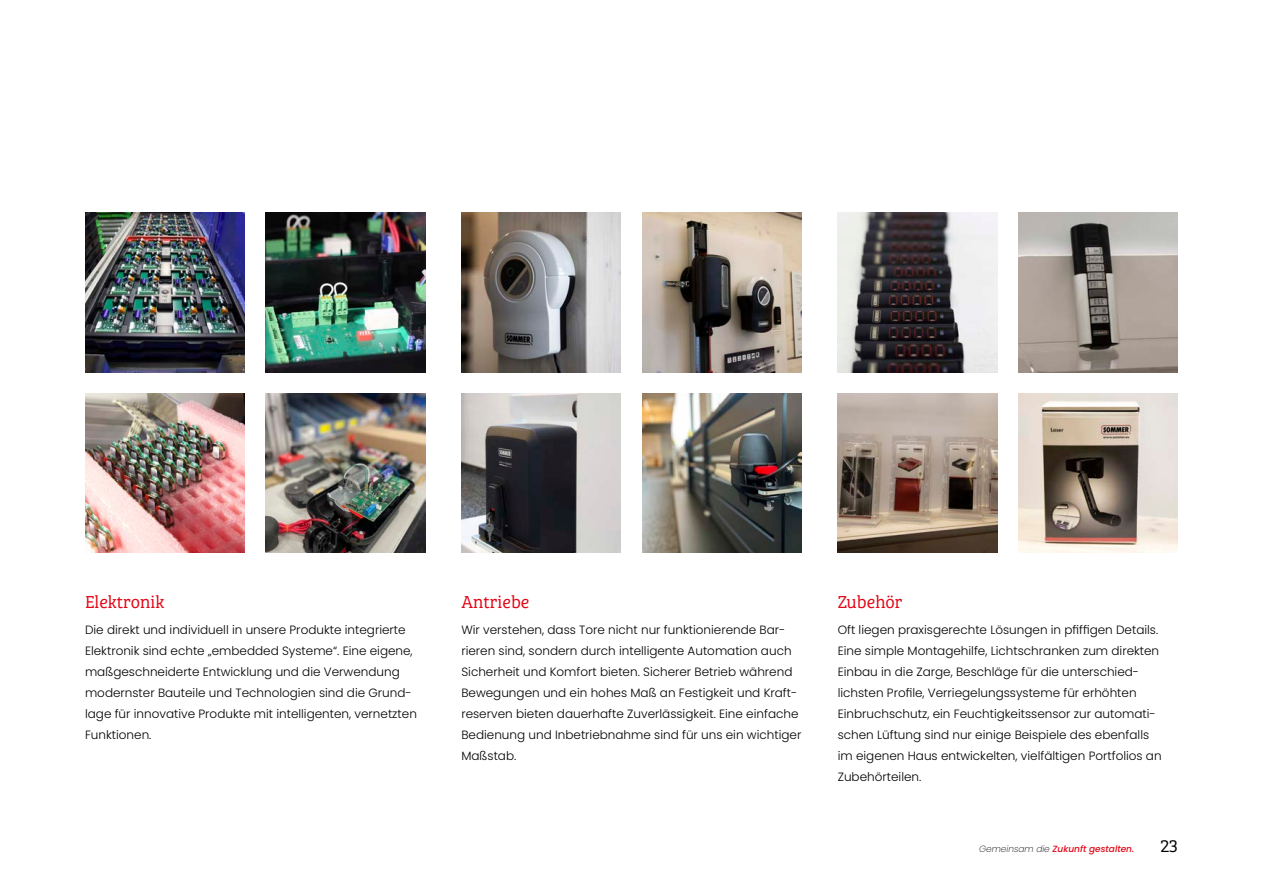
<style>
.page{position:relative;width:1263px;height:893px;background:#fff}
.page>*{position:absolute;margin:0;border:0;box-sizing:border-box;transform-origin:0 0}
.t1{font:18px "Bree Serif Lt";color:#e30616}
.t2{font:18px "Bree Serif Lt";color:#000}
.t3{font:300 12px/21px "Poppins";color:#000}
.t4{font:italic 500 9px "Poppins";color:#e30616}
.s1{font-weight:200;color:#000}
</style>
<div class="page">
<img style="left:85px;top:213px;width:159px;height:159px">
<img style="left:85px;top:393px;width:159px;height:160px">
<img style="left:461px;top:213px;width:160px;height:159px">
<img style="left:461px;top:393px;width:160px;height:160px">
<img style="left:838px;top:213px;width:159px;height:159px">
<img style="left:838px;top:393px;width:159px;height:160px">
<img style="left:266px;top:213px;width:159px;height:159px">
<img style="left:266px;top:393px;width:159px;height:160px">
<img style="left:642px;top:213px;width:159px;height:159px">
<img style="left:642px;top:393px;width:159px;height:160px">
<img style="left:1018px;top:213px;width:160px;height:159px">
<img style="left:1018px;top:393px;width:160px;height:160px">
<h1 class="t1" style="left:85px;top:589px;width:81px">Elektronik</h1>
<p class="t3" style="left:85px;top:619px;width:333px">Die direkt und individuell in unsere Produkte integrierte Elektronik sind echte „embedded Systeme“. Eine eigene, maßgeschneiderte Entwicklung und die Verwendung modernster Bauteile und Technologien sind die Grund&shy;lage für innovative Produkte mit intelligenten, vernetzten Funktionen.</p>
<h1 class="t1" style="left:461px;top:589px;width:70px">Antriebe</h1>
<p class="t3" style="left:461px;top:619px;width:341px">Wir verstehen, dass Tore nicht nur funktionierende Bar&shy;rieren sind, sondern durch intelligente Automation auch Sicherheit und Komfort bieten. Sicherer Betrieb während Bewegungen und ein hohes Maß an Festigkeit und Kraft&shy;reserven bieten dauerhafte Zuverlässigkeit. Eine einfache Bedienung und Inbetriebnahme sind für uns ein wichtiger Maßstab.</p>
<h1 class="t1" style="left:838px;top:589px;width:66px">Zubehör</h1>
<p class="t3" style="left:838px;top:619px;width:325px">Oft liegen praxisgerechte Lösungen in pfiffigen Details.<br>Eine simple Montagehilfe, Lichtschranken zum direkten Einbau in die Zarge, Beschläge für die unterschied&shy;lichsten Profile, Verriegelungssysteme für erhöhten Einbruchschutz, ein Feuchtigkeitssensor zur automati&shy;schen Lüftung sind nur einige Beispiele des ebenfalls im eigenen Haus entwickelten, vielfältigen Portfolios an Zubehörteilen.</p>
<p class="t4" style="left:979px;top:844px;width:157px"><span class="s1">Gemeinsam die</span> Zukunft gestalten.</p>
<h1 class="t2" style="left:1160px;top:833px;width:19px">23</h1>
</div>
